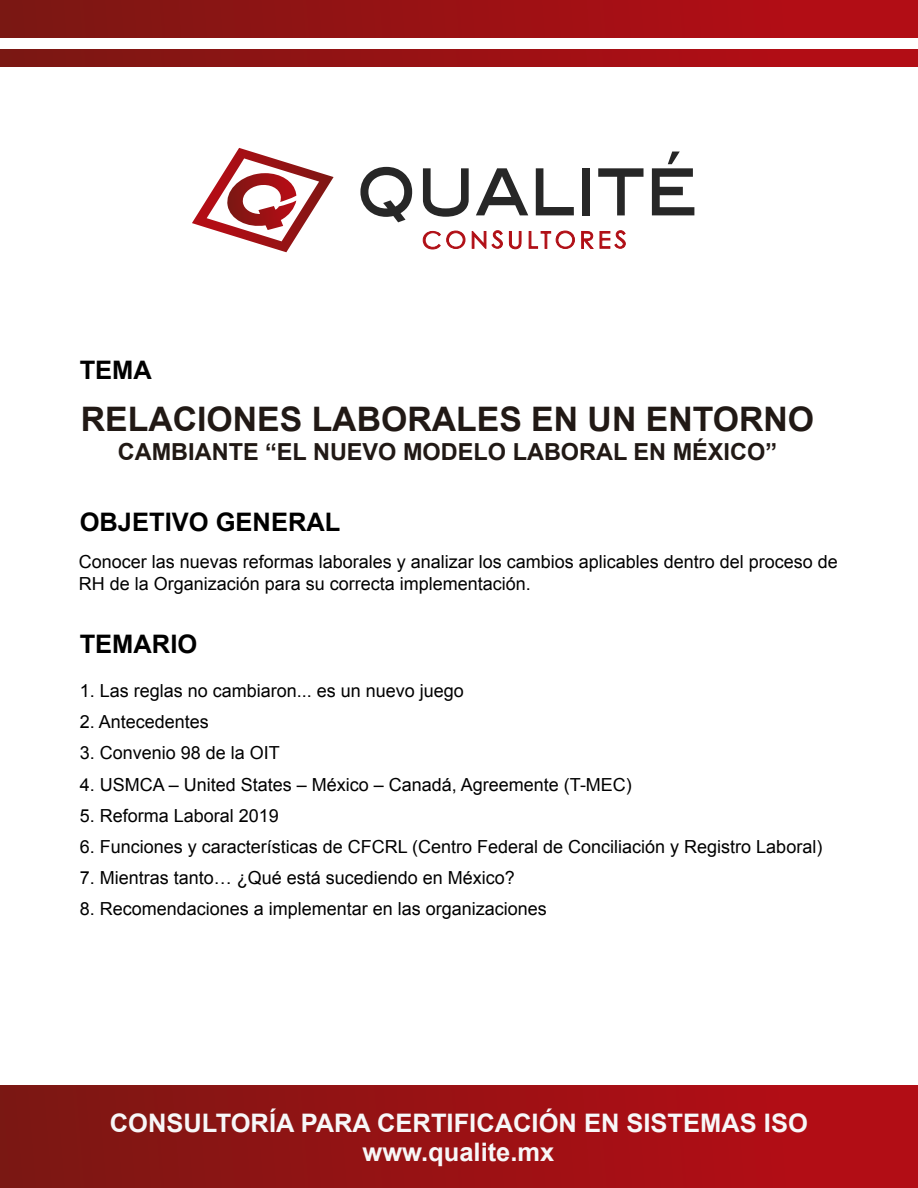
<style>
.page{position:relative;width:918px;height:1188px;background:#fff}
.page>*{position:absolute;margin:0;border:0;box-sizing:border-box;transform-origin:0 0}
.t1{font:700 33.75px "Arial";color:#211915}
.t2{font:700 25.5px/29.2px "Arial";color:#f7f7f8;text-align:center}
.t3{font:700 25.5px "Arial";color:#000}
.t4{font:700 23.55px "Arial";color:#211915}
.t5{font:18px/21.6px "Arial";color:#000}
</style>
<div class="page">
<svg style="left:360px;top:167px;width:52px;height:55px"></svg>
<svg style="left:423px;top:168px;width:46px;height:49px"></svg>
<svg style="left:476px;top:168px;width:52px;height:47px"></svg>
<svg style="left:536px;top:168px;width:38px;height:47px"></svg>
<div style="left:582px;top:168px;width:8px;height:47px;background:#272727"></div>
<svg style="left:598px;top:168px;width:46px;height:47px"></svg>
<svg style="left:652px;top:152px;width:42px;height:63px"></svg>
<svg style="left:423px;top:231px;width:42px;height:18px"></svg>
<svg style="left:472px;top:231px;width:14px;height:18px"></svg>
<svg style="left:492px;top:230px;width:11px;height:19px"></svg>
<svg style="left:509px;top:231px;width:12px;height:18px"></svg>
<svg style="left:529px;top:231px;width:46px;height:18px"></svg>
<svg style="left:581px;top:231px;width:13px;height:18px"></svg>
<svg style="left:600px;top:230px;width:26px;height:19px"></svg>
<svg style="left:192px;top:148px;width:142px;height:104px"></svg>
<div style="left:0;top:1086px;width:918px;height:102px;background:linear-gradient(to right,#7b1713,#b90c15)"></div>
<div style="left:1px;top:0;width:917px;height:38px;background:linear-gradient(to right,#7b1713,#b90c15)"></div>
<div style="left:1px;top:49px;width:917px;height:18px;background:linear-gradient(to right,#7b1713,#b90c15)"></div>
<h2 class="t3" style="left:80px;top:354px;width:74px">TEMA</h2>
<h1 class="t1" style="left:81px;top:397px;width:735px">RELACIONES LABORALES EN UN ENTORNO</h1>
<h3 class="t4" style="left:118px;top:436px;width:661px">CAMBIANTE “EL NUEVO MODELO LABORAL EN MÉXICO”</h3>
<h2 class="t3" style="left:80px;top:505px;width:262px">OBJETIVO GENERAL</h2>
<p class="t5" style="left:79px;top:551px;width:761px">Conocer las nuevas reformas laborales y analizar los cambios aplicables dentro del proceso de<br>RH de la Organización para su correcta implementación.</p>
<h2 class="t3" style="left:80px;top:627px;width:119px">TEMARIO</h2>
<p class="t5" style="left:80px;top:680px;width:386px">1. Las reglas no cambiaron... es un nuevo juego</p>
<p class="t5" style="left:80px;top:711px;width:131px">2. Antecedentes</p>
<p class="t5" style="left:80px;top:742px;width:202px">3. Convenio 98 de la OIT</p>
<p class="t5" style="left:80px;top:774px;width:554px">4. USMCA – United States – México – Canadá, Agreemente (T-MEC)</p>
<p class="t5" style="left:80px;top:805px;width:201px">5. Reforma Laboral 2019</p>
<p class="t5" style="left:80px;top:836px;width:744px">6. Funciones y características de CFCRL (Centro Federal de Conciliación y Registro Laboral)</p>
<p class="t5" style="left:80px;top:867px;width:437px">7. Mientras tanto… ¿Qué está sucediendo en México?</p>
<p class="t5" style="left:80px;top:898px;width:469px">8. Recomendaciones a implementar en las organizaciones</p>
<h2 class="t2" style="left:110px;top:1109px;width:699px">CONSULTORÍA PARA CERTIFICACIÓN EN SISTEMAS ISO www.qualite.mx</h2>
</div>
